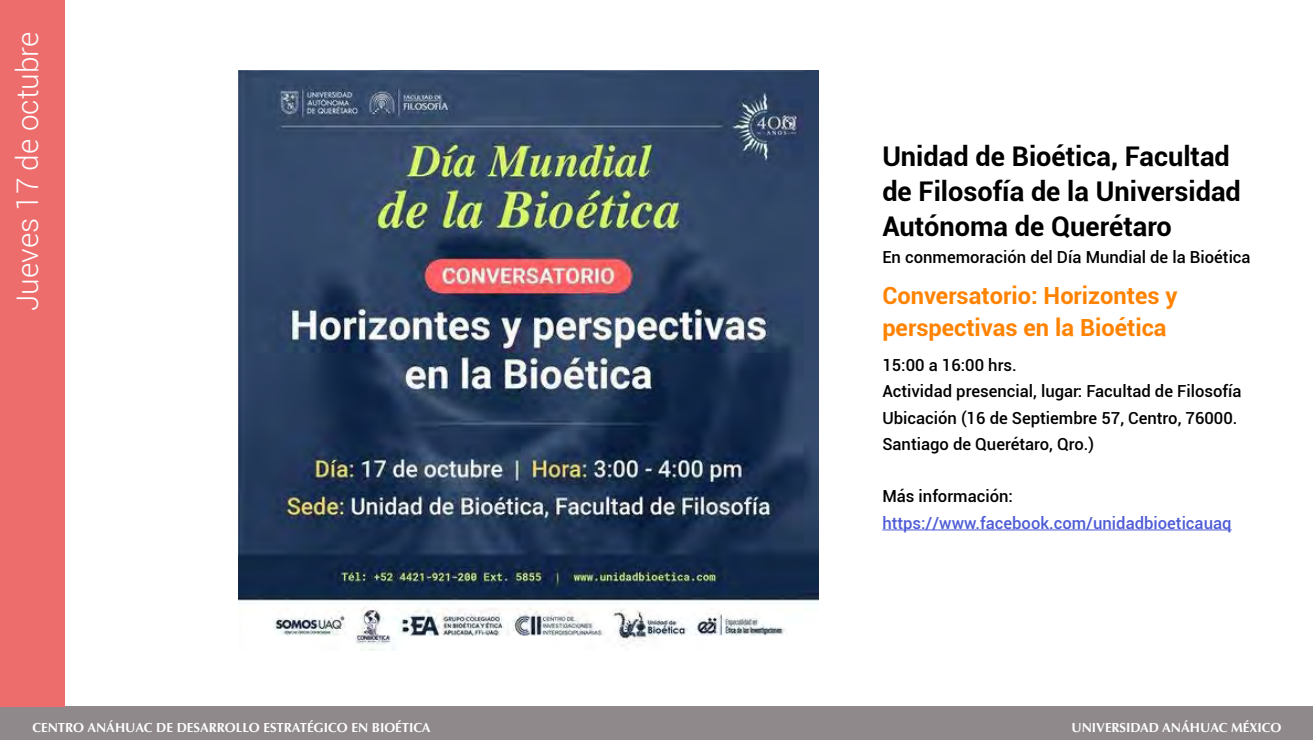
<style>
.page{position:relative;width:1313px;height:740px;background:#fff}
.page>*{position:absolute;margin:0;border:0;box-sizing:border-box;transform-origin:0 0}
.t1{font:300 29.75px "Roboto";color:#fff}
.t2{font:700 27.12px/35px "Roboto";color:#000}
.t3{font:700 23.62px/32.4px "Roboto";color:#ff8300}
.t4{font:500 16.62px/26.2px "Roboto";color:#000}
.t5{font:500 16.62px "Roboto";color:#4f5cd6}
.t6{font:700 13.12px "Optima";color:#fff}
</style>
<div class="page">
<div style="left:0;top:706px;width:1312px;height:33px;background:#8f898b"></div>
<div style="left:0;top:0;width:65px;height:706px;background:#ed6d6d"></div>
<img style="left:238px;top:70px;width:580px;height:580px">
<hr style="left:882px;top:529px;width:349px;height:1px;background:#4f5cd6">
<h1 class="t1" style="left:7px;top:311px;width:281px;rotate:-90deg">Jueves 17 de octubre</h1>
<h2 class="t2" style="left:882px;top:138px;width:360px">Unidad de Bioética, Facultad de Filosofía de la Universidad<br>Autónoma de Querétaro</h2>
<p class="t4" style="left:882px;top:243px;width:370px">En conmemoración del Día Mundial de la Bioética</p>
<h3 class="t3" style="left:882px;top:278px;width:297px">Conversatorio: Horizontes y perspectivas en la Bioética</h3>
<p class="t4" style="left:882px;top:351px;width:361px">15:00 a 16:00 hrs.<br>Actividad presencial, lugar: Facultad de Filosofía Ubicación (16 de Septiembre 57, Centro, 76000.<br>Santiago de Querétaro, Qro.)</p>
<p class="t4" style="left:882px;top:482px;width:132px">Más información:</p>
<p class="t5" style="left:882px;top:511px;width:351px">https://www.facebook.com/unidadbioeticauaq</p>
<p class="t6" style="left:32px;top:719px;width:399px">CENTRO ANÁHUAC DE DESARROLLO ESTRATÉGICO EN BIOÉTICA</p>
<p class="t6" style="left:1071px;top:719px;width:211px">UNIVERSIDAD ANÁHUAC MÉXICO</p>
</div>
